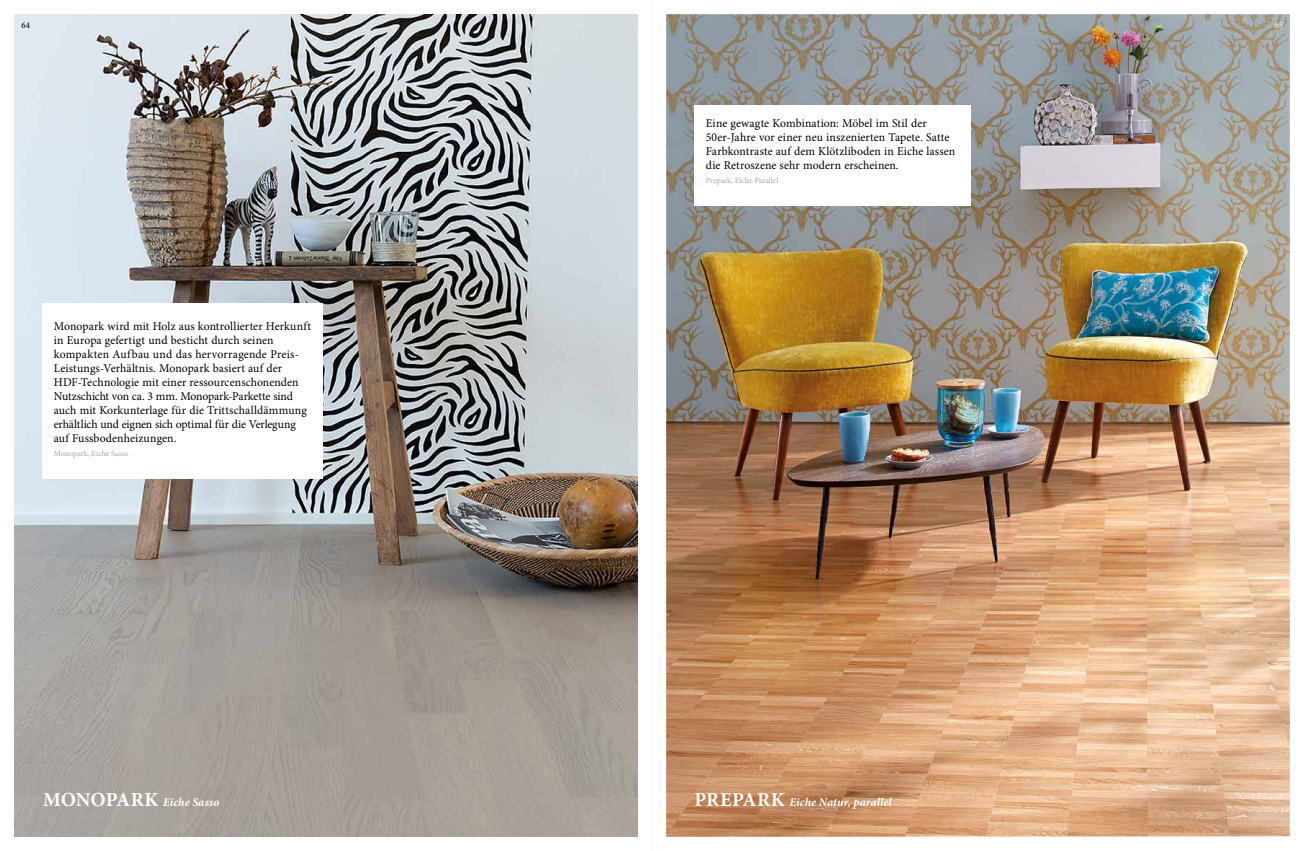
<style>
.page{position:relative;width:1304px;height:851px;background:#fff}
.page>*{position:absolute;margin:0;border:0;box-sizing:border-box;transform-origin:0 0}
.t1{font:12px/14px "Minion Pro";letter-spacing:.005em;color:#000}
.t2{font:italic 700 12px "Minion Pro";color:#fff}
.t3{font:9px "Minion Pro";color:#000}
.t4{font:9px "Minion Pro";color:#fff}
.t5{font:8px "Minion Pro";letter-spacing:-.005em;color:#b0a495}
.s1{font-style:normal;font-size:20px}
</style>
<div class="page">
<img style="left:14px;top:14px;width:624px;height:822px">
<img style="left:666px;top:14px;width:624px;height:822px">
<hr style="left:651px;top:0;width:1px;height:850px;background:#000">
<div style="left:43px;top:303px;width:280px;height:175px;background:#fff"></div>
<div style="left:694px;top:105px;width:277px;height:100px;background:#fff"></div>
<p class="t3" style="left:22px;top:19px;width:10px">64</p>
<p class="t4" style="left:1274px;top:19px;width:10px">65</p>
<p class="t1" style="left:54px;top:319px;width:259px">Monopark wird mit Holz aus kontrollierter Herkunft in Europa gefertigt und besticht durch seinen kompakten Aufbau und das hervorragende Preis-Leistungs-Verhältnis. Monopark basiert auf der HDF-Technologie mit einer ressourcenschonenden Nutzschicht von ca. 3 mm. Monopark-Parkette sind auch mit Korkunterlage für die Trittschalldämmung erhältlich und eignen sich optimal für die Verlegung auf Fussbodenheizungen.</p>
<p class="t5" style="left:54px;top:448px;width:76px">Monopark, Eiche Sasso</p>
<p class="t2" style="left:43px;top:793px;width:177px"><span class="s1">MONOPARK</span> Eiche Sasso</p>
<p class="t1" style="left:706px;top:116px;width:251px">Eine gewagte Kombination: Möbel im Stil der 50er-Jahre vor einer neu inszenierten Tapete. Satte Farbkontraste auf dem Klötzliboden in Eiche lassen die Retroszene sehr modern erscheinen.</p>
<p class="t5" style="left:706px;top:175px;width:74px">Prepark, Eiche Parallel</p>
<p class="t2" style="left:695px;top:793px;width:199px"><span class="s1">PREPARK</span> Eiche Natur, parallel</p>
</div>
